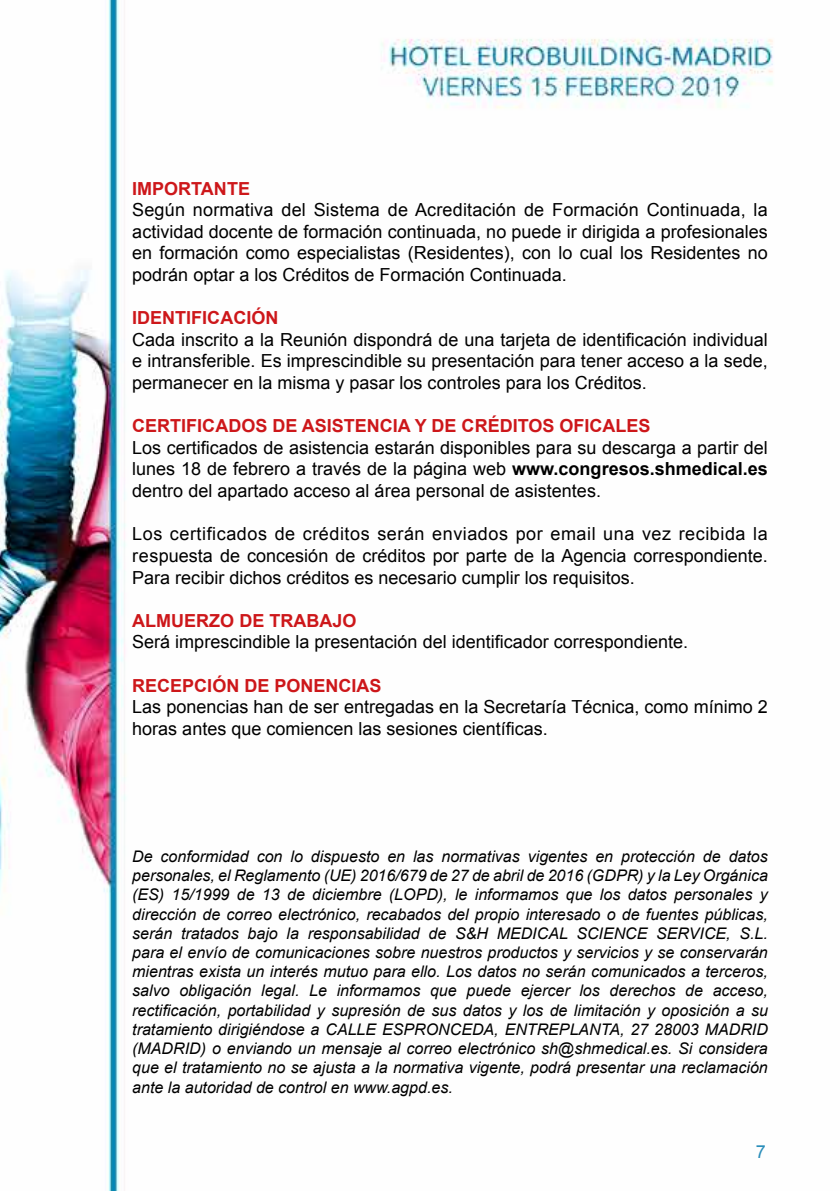
<style>
.page{position:relative;width:840px;height:1191px;background:#fff}
.page>*{position:absolute;margin:0;border:0;box-sizing:border-box;transform-origin:0 0}
.t1{font:18px/21.6px "Arial";color:#000;text-align:justify}
.t2{font:700 18px "Arial";color:#cd171a}
.t3{font:18px "Arial";color:#2b8eba}
.t4{font:italic 16px/19.2px "Arial";color:#000;text-align:justify}
.s1{font-weight:700}
</style>
<div class="page">
<img style="left:0;top:0;width:773px;height:1191px">
<p class="t2" style="left:132px;top:176px;width:119px">IMPORTANTE</p>
<p class="t1" style="left:132px;top:199px;width:636px">Según normativa del Sistema de Acreditación de Formación Continuada, la actividad docente de formación continuada, no puede ir dirigida a profesionales en formación como especialistas (Residentes), con lo cual los Residentes no podrán optar a los Créditos de Formación Continuada.</p>
<p class="t2" style="left:132px;top:306px;width:147px">IDENTIFICACIÓN</p>
<p class="t1" style="left:132px;top:329px;width:636px">Cada inscrito a la Reunión dispondrá de una tarjeta de identificación individual e intransferible. Es imprescindible su presentación para tener acceso a la sede, permanecer en la misma y pasar los controles para los Créditos.</p>
<p class="t2" style="left:132px;top:414px;width:519px">CERTIFICADOS DE ASISTENCIA Y DE CRÉDITOS OFICALES</p>
<p class="t1" style="left:132px;top:437px;width:636px">Los certificados de asistencia estarán disponibles para su descarga a partir del lunes 18 de febrero a través de la página web <span class="s1">www.congresos.shmedical.es </span>dentro del apartado acceso al área personal de asistentes.</p>
<p class="t1" style="left:132px;top:523px;width:636px">Los certificados de créditos serán enviados por email una vez recibida la respuesta de concesión de créditos por parte de la Agencia correspondiente.<br>Para recibir dichos créditos es necesario cumplir los requisitos.</p>
<p class="t2" style="left:132px;top:608px;width:225px">ALMUERZO DE TRABAJO</p>
<p class="t1" style="left:132px;top:631px;width:557px">Será imprescindible la presentación del identificador correspondiente.</p>
<p class="t2" style="left:132px;top:673px;width:251px">RECEPCIÓN DE PONENCIAS</p>
<p class="t1" style="left:132px;top:696px;width:636px">Las ponencias han de ser entregadas en la Secretaría Técnica, como mínimo 2 horas antes que comiencen las sesiones científicas.</p>
<p class="t4" style="left:132px;top:847px;width:636px">De conformidad con lo dispuesto en las normativas vigentes en protección de datos personales, el Reglamento (UE) 2016/679 de 27 de abril de 2016 (GDPR) y la Ley Orgánica (ES) 15/1999 de 13 de diciembre (LOPD), le informamos que los datos personales y dirección de correo electrónico, recabados del propio interesado o de fuentes públicas, serán tratados bajo la responsabilidad de S&amp;H MEDICAL SCIENCE SERVICE, S.L. para el envío de comunicaciones sobre nuestros productos y servicios y se conservarán mientras exista un interés mutuo para ello. Los datos no serán comunicados a terceros, salvo obligación legal. Le informamos que puede ejercer los derechos de acceso, rectificación, portabilidad y supresión de sus datos y los de limitación y oposición a su tratamiento dirigiéndose a CALLE ESPRONCEDA, ENTREPLANTA, 27 28003 MADRID (MADRID) o enviando un mensaje al correo electrónico sh@shmedical.es. Si considera que el tratamiento no se ajusta a la normativa vigente, podrá presentar una reclamación ante la autoridad de control en www.agpd.es.</p>
<p class="t3" style="left:755px;top:1140px;width:12px">7</p>
</div>
